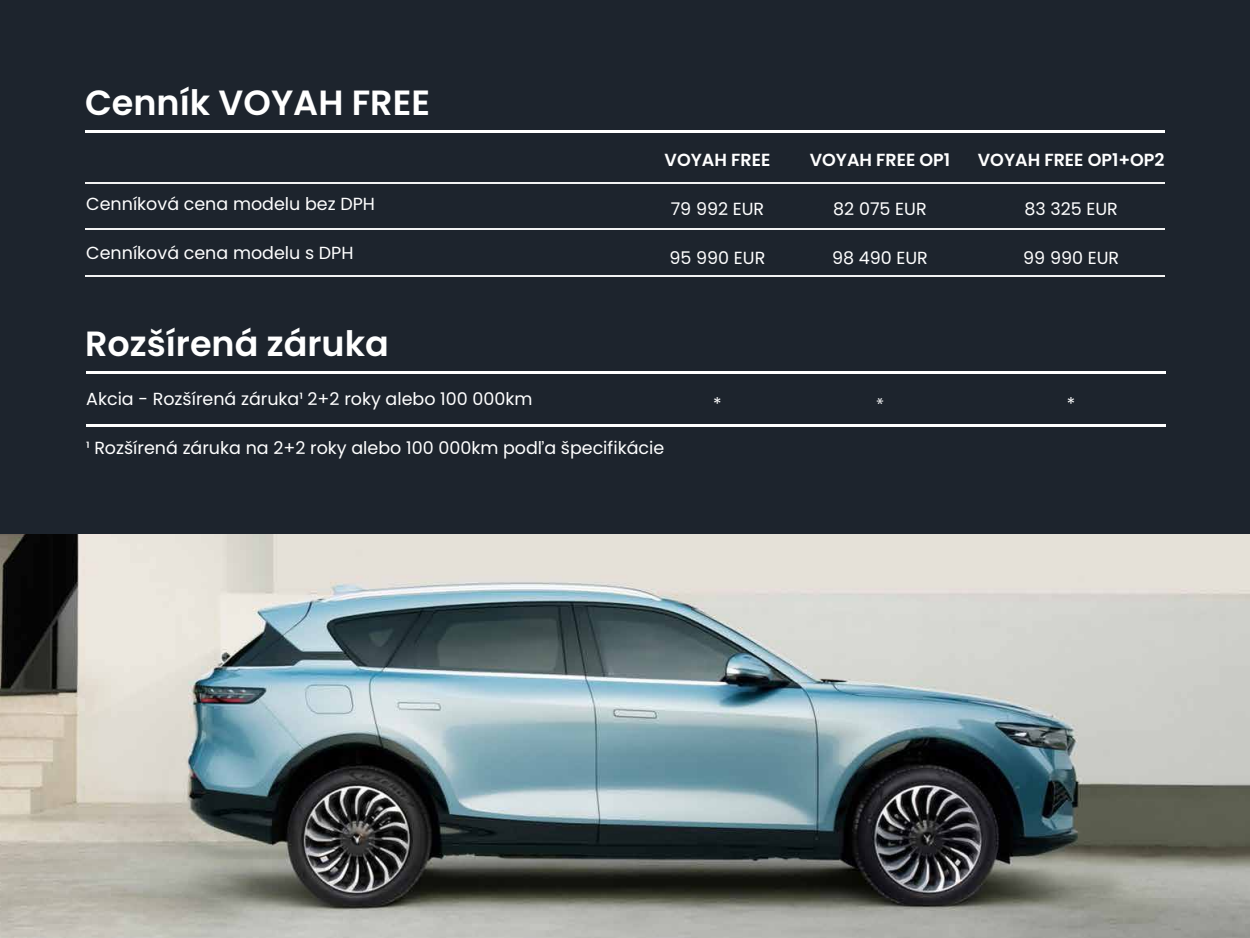
<style>
.page{position:relative;width:1250px;height:938px;background:#1d242d}
.page>*{position:absolute;margin:0;border:0;box-sizing:border-box;transform-origin:0 0}
.t1{font:600 35px "Poppins";color:#fff}
.t2{font:17.5px "Poppins";color:#fff}
.t3{font:600 17.5px "Poppins";color:#fff}
.t4{font:17.5px "Myriad Pro";color:#fff}
</style>
<div class="page">
<hr style="left:85px;top:130px;width:1080px;height:2px;background:#fff">
<hr style="left:86px;top:371px;width:1080px;height:3px;background:#fff">
<hr style="left:86px;top:424px;width:1080px;height:2px;background:#fff">
<hr style="left:85px;top:182px;width:1080px;height:2px;background:#f2f2f2">
<hr style="left:85px;top:229px;width:1080px;height:1px;background:#f2f2f2">
<hr style="left:85px;top:275px;width:1080px;height:1px;background:#f2f2f2">
<img style="left:0;top:534px;width:1250px;height:404px">
<h1 class="t1" style="left:85px;top:82px;width:346px">Cenník VOYAH FREE</h1>
<p class="t2" style="left:86px;top:194px;width:290px">Cenníková cena modelu bez DPH</p>
<p class="t2" style="left:86px;top:242px;width:269px">Cenníková cena modelu s DPH</p>
<h1 class="t1" style="left:85px;top:324px;width:305px">Rozšírená záruka</h1>
<p class="t3" style="left:665px;top:150px;width:107px">VOYAH FREE</p>
<p class="t2" style="left:671px;top:199px;width:95px">79 992 EUR</p>
<p class="t2" style="left:670px;top:247px;width:97px">95 990 EUR</p>
<p class="t2" style="left:86px;top:389px;width:448px">Akcia - Rozšírená záruka¹ 2+2 roky alebo 100 000km</p>
<p class="t2" style="left:86px;top:437px;width:580px">¹ Rozšírená záruka na 2+2 roky alebo 100 000km podľa špecifikácie</p>
<p class="t2" style="left:713px;top:394px;width:10px">*</p>
<p class="t3" style="left:810px;top:150px;width:142px">VOYAH FREE OP1</p>
<p class="t2" style="left:833px;top:199px;width:95px">82 075 EUR</p>
<p class="t2" style="left:832px;top:247px;width:97px">98 490 EUR</p>
<p class="t3" style="left:978px;top:150px;width:188px">VOYAH FREE OP1+OP2</p>
<p class="t2" style="left:1024px;top:199px;width:95px">83 325 EUR</p>
<p class="t2" style="left:1023px;top:247px;width:97px">99 990 EUR</p>
<p class="t4" style="left:876px;top:393px;width:9px">*</p>
<p class="t2" style="left:1067px;top:394px;width:10px">*</p>
</div>
